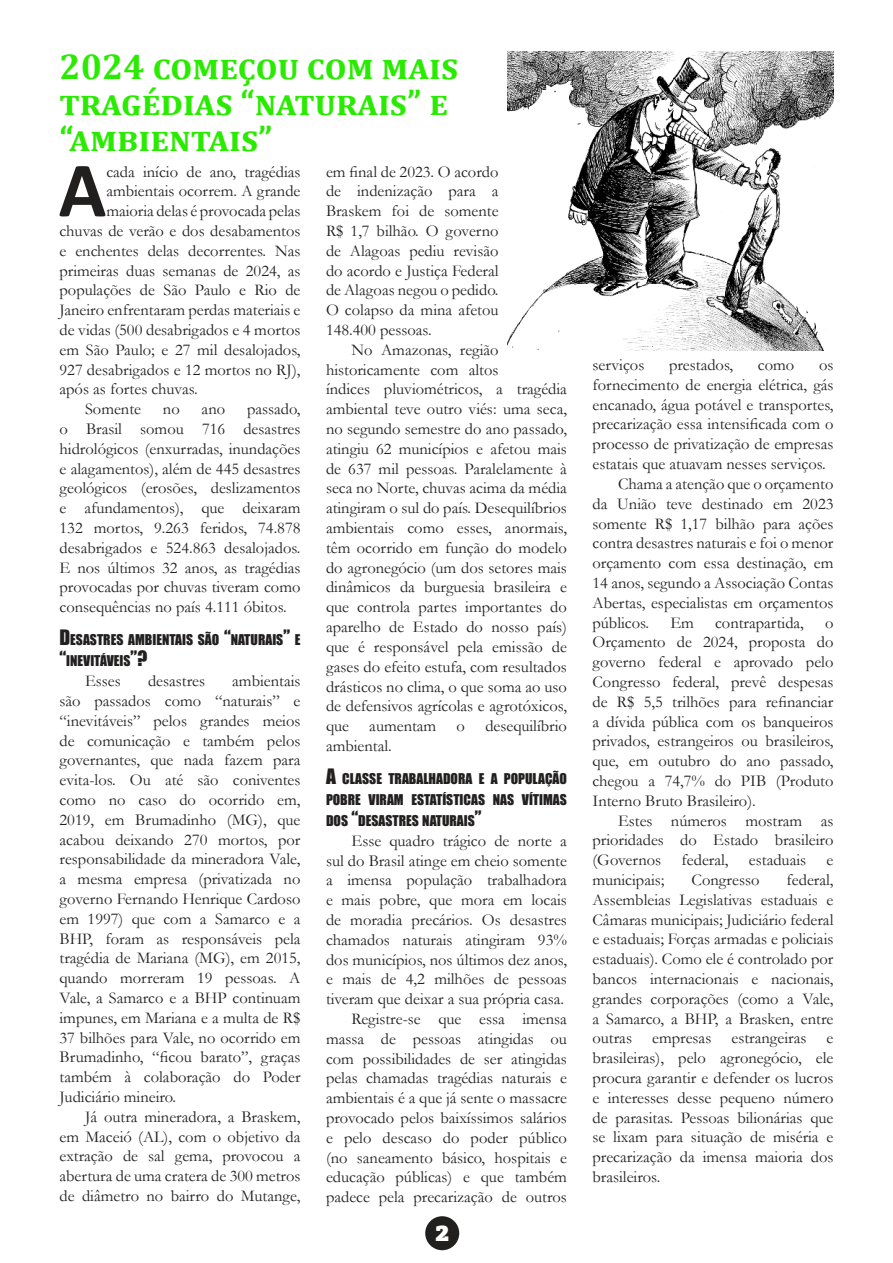
<style>
.page{position:relative;width:893px;height:1263px;background:#fff}
.page>*{position:absolute;margin:0;border:0;box-sizing:border-box;transform-origin:0 0}
.t1{font:700 78.9px "Calibri";color:#221f1f}
.t2{font:700 36px/36px "Cambria";color:#29eb00}
.t3{font:19.5px "Alfa Slab One";color:#fff}
.t4{font:16.5px/19.8px "Garamond";color:#221f1f;text-align:justify}
.t5{font:13.65px/21px "Impact";color:#221f1f}
.s1{font-size:19.5px}
</style>
<div class="page">
<div style="left:425px;top:1216px;width:34px;height:34px;background:#221f1f;border-radius:50%"></div>
<img style="left:507px;top:51px;width:326px;height:300px">
<h2 class="t2" style="left:60px;top:48px;width:400px">2024 começou com mais tragédias “naturais” e “ambientais”</h2>
<h1 class="t1" style="left:59px;top:143px;width:49px">A</h1>
<p class="t4" style="left:106px;top:163px;width:196px">cada início de ano, tragédias</p>
<p class="t4" style="left:326px;top:161px;width:174px">em 昀椀nal de 2023. O acordo de indenização para a Braskem foi de somente R$ 1,7 bilhão. O governo de Alagoas pediu revisão do acordo e Justiça Federal de Alagoas negou o pedido.<br>O colapso da mina afetou 148.400 pessoas.</p>
<p class="t4" style="left:326px;top:342px;width:242px;text-align:left;text-indent:26px">No Amazonas, região historicamente com altos<br>índices pluviométricos, a tragédia ambiental teve outro viés: uma seca, no segundo semestre do ano passado, atingiu 62 municípios e afetou mais de 637 mil pessoas. Paralelamente à seca no Norte, chuvas acima da média atingiram o sul do país. Desequilíbrios ambientais como esses, anormais, têm ocorrido em função do modelo do agronegócio (um dos setores mais dinâmicos da burguesia brasileira e que controla partes importantes do aparelho de Estado do nosso país) que é responsável pela emissão de gases do efeito estufa, com resultados drásticos no clima, o que soma ao uso de defensivos agrícolas e agrotóxicos, que aumentam o desequilíbrio ambiental.</p>
<p class="t5" style="left:326px;top:769px;width:242px;text-align:justify"><span class="s1">A</span> CLASSE TRABALHADORA E A POPULAÇÃO POBRE VIRAM ESTATÍSTICAS NAS VÍTIMAS DOS <span class="s1">“</span>DESASTRES NATURAIS<span class="s1">”</span></p>
<p class="t4" style="left:326px;top:832px;width:242px;text-align:right">Esse quadro trágico de norte a<br>sul do Brasil atinge em cheio somente a imensa população trabalhadora e mais pobre, que mora em locais de moradia precários. Os desastres chamados naturais atingiram 93% dos municípios, nos últimos dez anos, e mais de 4,2 milhões de pessoas tiveram que deixar a sua própria casa.<br>Registre-se que essa imensa massa de pessoas atingidas ou com possibilidades de ser atingidas pelas chamadas tragédias naturais e ambientais é a que já sente o massacre provocado pelos baixíssimos salários e pelo descaso do poder público (no saneamento básico, hospitais e educação públicas) e que também padece pela precarização de outros</p>
<p class="t4" style="left:106px;top:183px;width:196px">ambientais ocorrem. A grande</p>
<p class="t4" style="left:106px;top:203px;width:196px">maioria delas é provocada pelas</p>
<p class="t4" style="left:60px;top:223px;width:242px">chuvas de verão e dos desabamentos</p>
<p class="t4" style="left:60px;top:243px;width:242px">e enchentes delas decorrentes. Nas</p>
<p class="t4" style="left:60px;top:262px;width:242px">primeiras duas semanas de 2024, as</p>
<p class="t4" style="left:60px;top:282px;width:242px">populações de São Paulo e Rio de</p>
<p class="t4" style="left:60px;top:302px;width:242px">Janeiro enfrentaram perdas materiais e</p>
<p class="t4" style="left:60px;top:322px;width:242px">de vidas (500 desabrigados e 4 mortos</p>
<p class="t4" style="left:60px;top:342px;width:242px">em São Paulo; e 27 mil desalojados,</p>
<p class="t4" style="left:60px;top:361px;width:242px">927 desabrigados e 12 mortos no RJ),</p>
<p class="t4" style="left:60px;top:381px;width:140px">após as fortes chuvas.</p>
<p class="t4" style="left:85px;top:401px;width:58px">Somente</p>
<p class="t4" style="left:163px;top:401px;width:18px">no</p>
<p class="t4" style="left:202px;top:401px;width:25px">ano</p>
<p class="t4" style="left:60px;top:401px;width:242px;text-indent:188px">passado, o Brasil somou 716 desastres hidrológicos (enxurradas, inundações e alagamentos), além de 445 desastres geológicos (erosões, deslizamentos e afundamentos), que deixaram 132 mortos, 9.263 feridos, 74.878 desabrigados e 524.863 desalojados.<br>E nos últimos 32 anos, as tragédias provocadas por chuvas tiveram como consequências no país 4.111 óbitos.</p>
<p class="t5" style="left:60px;top:630px;width:242px"><span class="s1">D</span>ESASTRES AMBIENTAIS SÃO <span class="s1">“</span>NATURAIS<span class="s1">”</span> E <span class="s1">“</span>INEVITÁVEIS<span class="s1">”?</span></p>
<p class="t4" style="left:85px;top:673px;width:37px">Esses</p>
<p class="t4" style="left:148px;top:673px;width:59px">desastres</p>
<p class="t4" style="left:60px;top:673px;width:242px;text-indent:173px">ambientais são passados como “naturais” e “inevitáveis” pelos grandes meios de comunicação e também pelos governantes, que nada fazem para evita-los. Ou até são coniventes como no caso do ocorrido em, 2019, em Brumadinho (MG), que acabou deixando 270 mortos, por responsabilidade da mineradora Vale, a mesma empresa (privatizada no governo Fernando Henrique Cardoso em 1997) que com a Samarco e a BHP, foram as responsáveis pela tragédia de Mariana (MG), em 2015, quando morreram 19 pessoas. A Vale, a Samarco e a BHP continuam impunes, em Mariana e a multa de R$ 37 bilhões para Vale, no ocorrido em Brumadinho, “昀椀cou barato”, graças também à colaboração do Poder Judiciário mineiro.</p>
<p class="t4" style="left:60px;top:1108px;width:242px;text-indent:26px">Já outra mineradora, a Braskem, em Maceió (AL), com o objetivo da extração de sal gema, provocou a abertura de uma cratera de 300 metros de diâmetro no bairro do Mutange,</p>
<p class="t3" style="left:436px;top:1225px;width:14px">2</p>
<p class="t4" style="left:592px;top:357px;width:53px">serviços</p>
<p class="t4" style="left:669px;top:357px;width:66px">prestados,</p>
<p class="t4" style="left:758px;top:357px;width:38px">como</p>
<p class="t4" style="left:819px;top:357px;width:16px">os</p>
<p class="t4" style="left:592px;top:377px;width:242px">fornecimento de energia elétrica, gás</p>
<p class="t4" style="left:592px;top:396px;width:242px">encanado, água potável e transportes,</p>
<p class="t4" style="left:592px;top:414px;width:242px">precarização essa intensi昀椀cada com o</p>
<p class="t4" style="left:592px;top:436px;width:242px">processo de privatização de empresas</p>
<p class="t4" style="left:592px;top:456px;width:235px">estatais que atuavam nesses serviços.</p>
<p class="t4" style="left:618px;top:476px;width:217px">Chama a atenção que o orçamento</p>
<p class="t4" style="left:592px;top:495px;width:242px">da União teve destinado em 2023</p>
<p class="t4" style="left:592px;top:515px;width:242px">somente R$ 1,17 bilhão para ações</p>
<p class="t4" style="left:592px;top:535px;width:242px">contra desastres naturais e foi o menor</p>
<p class="t4" style="left:592px;top:555px;width:242px">orçamento com essa destinação, em</p>
<p class="t4" style="left:592px;top:575px;width:242px">14 anos, segundo a Associação Contas</p>
<p class="t4" style="left:592px;top:594px;width:242px">Abertas, especialistas em orçamentos</p>
<p class="t4" style="left:592px;top:614px;width:58px">públicos.</p>
<p class="t4" style="left:670px;top:614px;width:25px">Em</p>
<p class="t4" style="left:715px;top:614px;width:90px">contrapartida,</p>
<p class="t4" style="left:592px;top:614px;width:242px;text-indent:233px">o Orçamento de 2024, proposta do governo federal e aprovado pelo Congresso federal, prevê despesas de R$ 5,5 trilhões para re昀椀nanciar a dívida pública com os banqueiros privados, estrangeiros ou brasileiros, que, em outubro do ano passado, chegou a 74,7% do PIB (Produto Interno Bruto Brasileiro).</p>
<p class="t4" style="left:592px;top:812px;width:242px;text-indent:26px">Estes números mostram as prioridades do Estado brasileiro (Governos federal, estaduais e municipais;</p>
<p class="t4" style="left:592px;top:872px;width:242px;text-indent:194px">federal, Assembleias Legislativas estaduais e Câmaras municipais; Judiciário federal e estaduais; Forças armadas e policiais estaduais). Como ele é controlado por bancos internacionais e nacionais, grandes corporações (como a Vale, a Samarco, a BHP, a Brasken, entre outras empresas estrangeiras e brasileiras), pelo agronegócio, ele procura garantir e defender os lucros e interesses desse pequeno número de parasitas. Pessoas bilionárias que se lixam para situação de miséria e precarização da imensa maioria dos brasileiros.</p>
<p class="t4" style="left:691px;top:872px;width:69px">Congresso</p>
</div>
